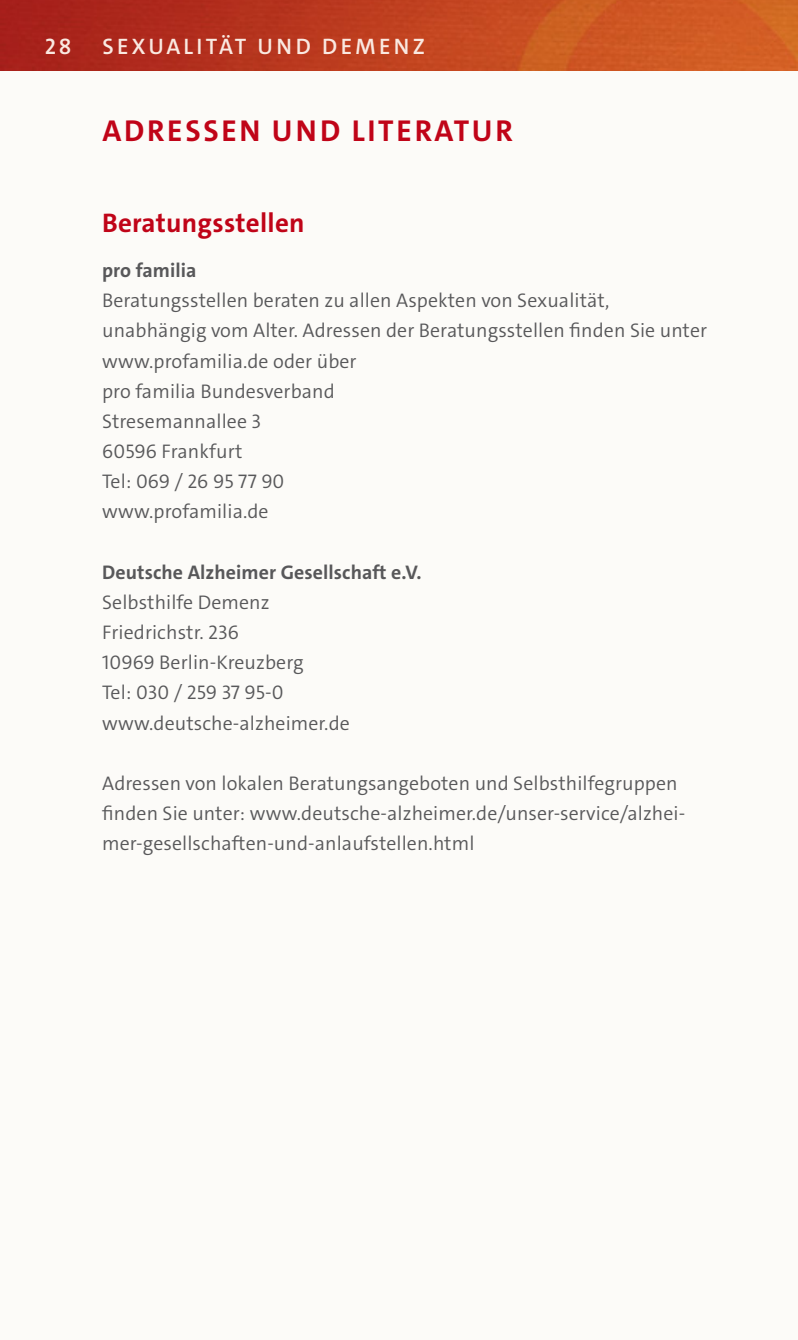
<style>
.page{position:relative;width:798px;height:1340px;background:#fff}
.page>*{position:absolute;margin:0;border:0;box-sizing:border-box;transform-origin:0 0}
.t1{font:700 30.38px "The Sans C4 s";letter-spacing:.09em;color:#c00418}
.t2{font:700 27px "The Sans C4 s";letter-spacing:.01em;color:#c00418}
.t3{font:600 22.5px "The Sans C4 s";letter-spacing:.15em;color:#fae9e1}
.t4{font:300 19.8px/30.2px "The Sans C4 s";letter-spacing:.005em;color:#58585a}
.t5{font:700 19.8px "The Sans C4 s";letter-spacing:.005em;color:#58585a}
</style>
<div class="page">
<div style="left:0;top:0;width:797px;height:1339px;background:#fcfbf8"></div>
<img style="left:0;top:0;width:797px;height:70px">
<p class="t3" style="left:45px;top:32px;width:28px">28</p>
<p class="t3" style="left:102px;top:32px;width:324px">SEXUALITÄT UND DEMENZ</p>
<h1 class="t1" style="left:102px;top:112px;width:412px">Adressen und Literatur</h1>
<h2 class="t2" style="left:102px;top:205px;width:204px">Beratungsstellen</h2>
<p class="t5" style="left:102px;top:258px;width:96px">pro familia</p>
<p class="t4" style="left:102px;top:286px;width:606px">Beratungsstellen beraten zu allen Aspekten von Sexualität, unabhängig vom Alter. Adressen der Beratungsstellen finden Sie unter www.profamilia.de oder über<br>pro familia Bundesverband<br>Stresemannallee 3<br>60596 Frankfurt<br>Tel: 069 / 26 95 77 90<br>www.profamilia.de</p>
<p class="t5" style="left:102px;top:559px;width:321px">Deutsche Alzheimer Gesellschaft e.V.</p>
<p class="t4" style="left:102px;top:587px;width:249px">Selbsthilfe Demenz<br>Friedrichstr. 236<br>10969 Berlin-Kreuzberg<br>Tel: 030 / 259 37 95-0 www.deutsche-alzheimer.de</p>
<p class="t4" style="left:102px;top:768px;width:584px">Adressen von lokalen Beratungsangeboten und Selbsthilfegruppen finden Sie unter: www.deutsche-alzheimer.de/unser-service/alzhei&shy;mer-gesellschaften-und-anlaufstellen.html</p>
</div>
